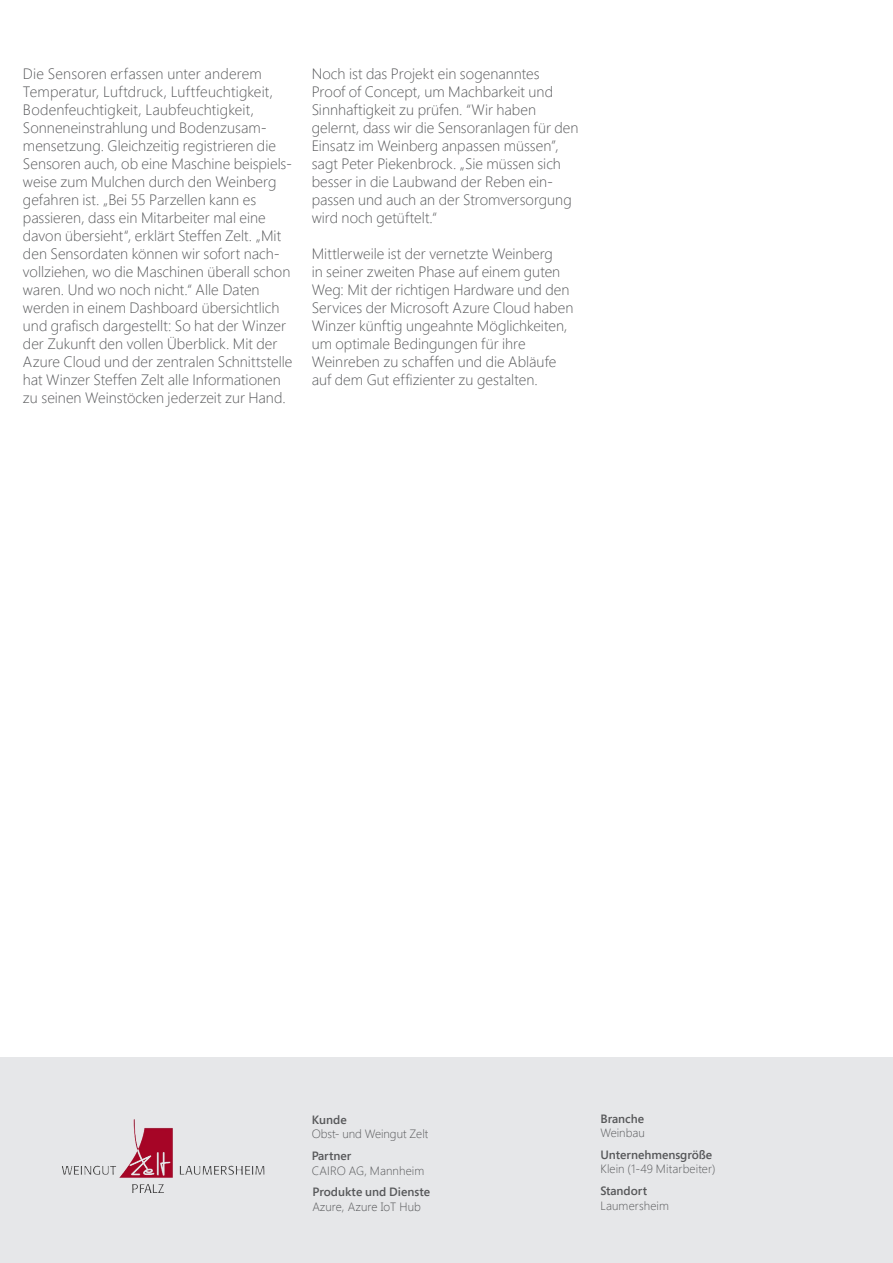
<style>
.page{position:relative;width:893px;height:1263px;background:#fff}
.page>*{position:absolute;margin:0;border:0;box-sizing:border-box;transform-origin:0 0}
.t1{font:300 15px/18px "Segoe Pro";color:#57585a}
.t2{font:300 12px "Segoe Pro";letter-spacing:.005em;color:#57585a}
.t3{font:600 12px "Segoe Pro";color:#57585a}
.t4{font:300 12px "Segoe UI";color:#57585a}
.s1{font-family:"Segoe Pro"}
</style>
<div class="page">
<div style="left:0;top:1058px;width:893px;height:205px;background:#e6e7e9"></div>
<img style="left:62px;top:1119px;width:203px;height:74px">
<p class="t1" style="left:23px;top:65px;width:271px">Die Sensoren erfassen unter anderem Temperatur, Luftdruck, Luftfeuchtigkeit, Bodenfeuchtigkeit, Laubfeuchtigkeit, Sonneneinstrahlung und Bodenzusam&shy;mensetzung. Gleichzeitig registrieren die Sensoren auch, ob eine Maschine beispiels&shy;weise zum Mulchen durch den Weinberg gefahren ist. „Bei 55 Parzellen kann es passieren, dass ein Mitarbeiter mal eine davon übersieht“, erklärt Steffen Zelt. „Mit den Sensordaten können wir sofort nach&shy;vollziehen, wo die Maschinen überall schon waren. Und wo noch nicht.“ Alle Daten werden in einem Dashboard übersichtlich und grafisch dargestellt: So hat der Winzer der Zukunft den vollen Überblick. Mit der Azure Cloud und der zentralen Schnittstelle hat Winzer Steffen Zelt alle Informationen zu seinen Weinstöcken jederzeit zur Hand.</p>
<p class="t1" style="left:312px;top:65px;width:268px">Noch ist das Projekt ein sogenanntes<br>Proof of Concept, um Machbarkeit und Sinnhaftigkeit zu prüfen. “Wir haben gelernt, dass wir die Sensoranlagen für den Einsatz im Weinberg anpassen müssen”, sagt Peter Piekenbrock. „Sie müssen sich besser in die Laubwand der Reben ein&shy;passen und auch an der Stromversorgung wird noch getüftelt.“</p>
<p class="t1" style="left:312px;top:245px;width:263px">Mittlerweile ist der vernetzte Weinberg<br>in seiner zweiten Phase auf einem guten Weg: Mit der richtigen Hardware und den Services der Microsoft Azure Cloud haben Winzer künftig ungeahnte Möglichkeiten, um optimale Bedingungen für ihre Weinreben zu schaffen und die Abläufe auf dem Gut effizienter zu gestalten.</p>
<p class="t3" style="left:312px;top:1111px;width:37px">Kunde</p>
<p class="t2" style="left:312px;top:1126px;width:118px">Obst- und Weingut Zelt</p>
<p class="t3" style="left:312px;top:1148px;width:41px">Partner</p>
<p class="t2" style="left:312px;top:1162px;width:114px">CAIRO AG, Mannheim</p>
<p class="t3" style="left:312px;top:1183px;width:119px">Produkte und Dienste</p>
<p class="t4" style="left:312px;top:1198px;width:110px"><span class="s1">A</span>zure, Azure IoT Hub</p>
<p class="t3" style="left:600px;top:1110px;width:45px">Branche</p>
<p class="t2" style="left:600px;top:1124px;width:46px">Weinbau</p>
<p class="t3" style="left:600px;top:1146px;width:113px">Unternehmensgröße</p>
<p class="t2" style="left:600px;top:1161px;width:117px">Klein (1-49 Mitarbeiter)</p>
<p class="t3" style="left:600px;top:1183px;width:48px">Standort</p>
<p class="t2" style="left:600px;top:1197px;width:70px">Laumersheim</p>
</div>
